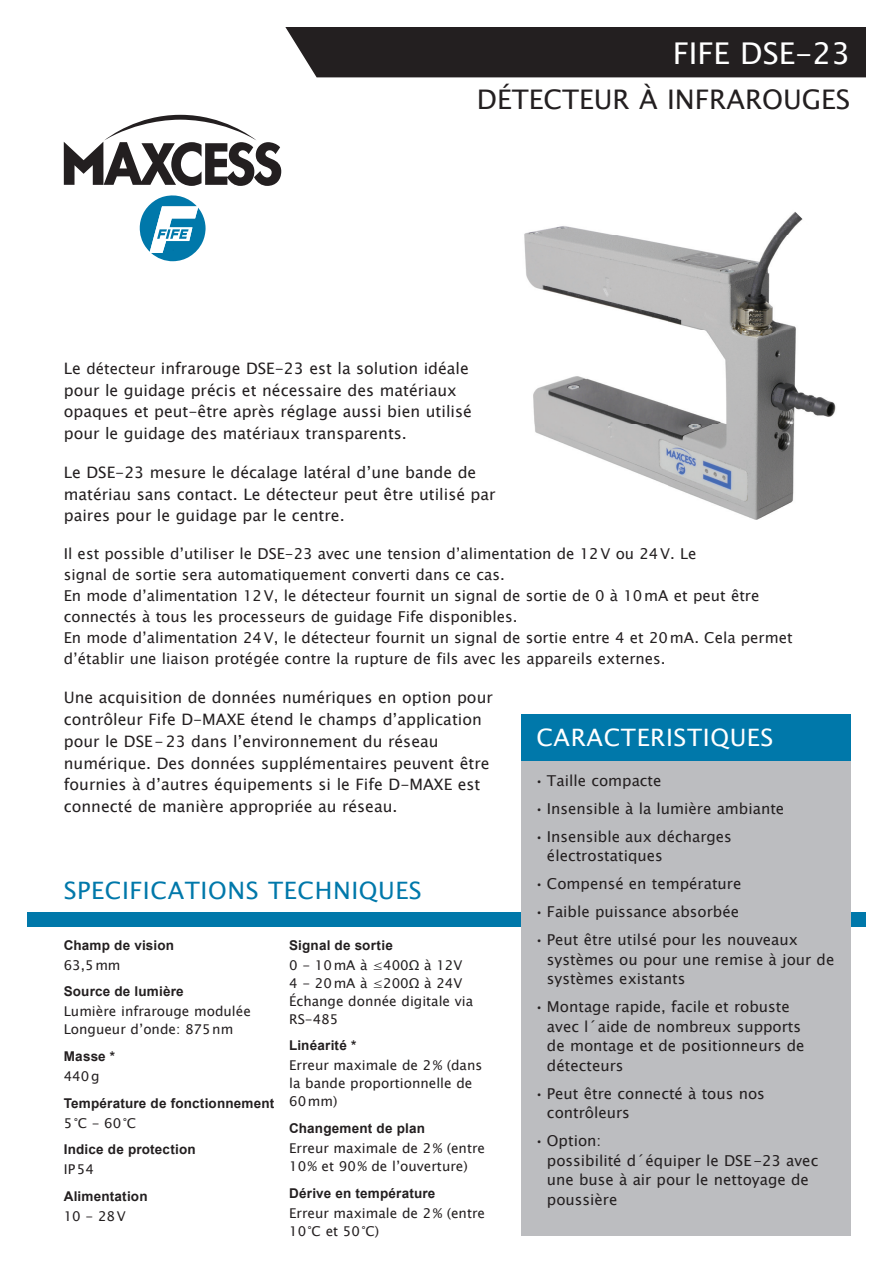
<style>
.page{position:relative;width:893px;height:1263px;background:#fff}
.page>*{position:absolute;margin:0;border:0;box-sizing:border-box;transform-origin:0 0}
.t1{font:30px "Lucida Sans Unicode";color:#fff}
.t2{font:27px "Lucida Sans Unicode";color:#231f20}
.t3{font:24px "Lucida Sans Unicode";letter-spacing:.025em;color:#0078aa}
.t4{font:24px "Lucida Sans Unicode";letter-spacing:.025em;color:#fff}
.t5{font:15.75px/21.8px "Lucida Sans Unicode";color:#231f20}
.t6{font:15px/19.5px "Lucida Sans Unicode";color:#231f20}
.t7{font:13.5px/18px "Lucida Sans Unicode";color:#231f20}
.t8{font:700 13.5px "Arial";letter-spacing:.015em;color:#231f20}
.s1{font-size:15px}
</style>
<div class="page">
<div style="left:27px;top:912px;width:839px;height:14px;background:#0078aa"></div>
<div style="left:285px;top:27px;width:581px;height:50px;background:#231f20"></div>
<svg style="left:139px;top:195px;width:67px;height:66px"></svg>
<svg style="left:64px;top:115px;width:217px;height:71px"></svg>
<img style="left:524px;top:226px;width:312px;height:291px">
<div style="left:521px;top:761px;width:329px;height:475px;background:#bcbdc0"></div>
<svg style="left:526px;top:469px;width:238px;height:51px"></svg>
<div style="left:521px;top:714px;width:329px;height:47px;background:#0078aa"></div>
<svg style="left:774px;top:212px;width:62px;height:39px"></svg>
<h1 class="t1" style="left:673px;top:30px;width:179px">FIFE DSE-23</h1>
<h2 class="t2" style="left:477px;top:78px;width:375px">DÉTECTEUR À INFRAROUGES</h2>
<p class="t5" style="left:64px;top:357px;width:410px">Le <span class="s1">détecteur</span> infrarouge DSE-23 est la solution idéale pour le guidage précis et nécessaire des matériaux opaques et peut-être après réglage aussi bien utilisé pour le guidage des matériaux transparents.</p>
<p class="t5" style="left:64px;top:461px;width:433px">Le DSE-23 mesure le décalage latéral d’une bande de matériau sans contact. Le détecteur peut être utilisé par paires pour le guidage par le centre.</p>
<p class="t6" style="left:64px;top:543px;width:730px;line-height:21px">Il est possible d’utiliser le DSE-23 avec une tension d’alimentation de 12 V ou 24 V. Le<br>signal de sortie sera automatiquement converti dans ce cas.<br>En mode d’alimentation 12 V, le détecteur fournit un signal de sortie de 0 à 10 mA et peut être connectés à tous les processeurs de guidage Fife disponibles.<br>En mode d’alimentation 24 V, le détecteur fournit un signal de sortie entre 4 et 20 mA. Cela permet d’établir une liaison protégée contre la rupture de fils avec les appareils externes.</p>
<p class="t5" style="left:64px;top:687px;width:431px">Une acquisition de données numériques en option pour contrôleur Fife D-MAXE étend le champs d’application pour le DSE - 23 dans l’environnement du réseau numérique. Des données supplémentaires peuvent être fournies à d’autres équipements si le Fife D-MAXE est connecté de manière appropriée au réseau.</p>
<h3 class="t4" style="left:536px;top:718px;width:238px">CARACTERISTIQUES</h3>
<p class="t6" style="left:535px;top:771px;width:129px">• Taille compacte</p>
<p class="t6" style="left:535px;top:799px;width:251px">• Insensible à la lumière ambiante</p>
<p class="t6" style="left:547px;top:827px;width:186px;text-indent:-12px">• Insensible aux décharges électrostatiques</p>
<p class="t6" style="left:535px;top:874px;width:208px">• Compensé en température</p>
<p class="t6" style="left:535px;top:902px;width:206px">• Faible puissance absorbée</p>
<p class="t6" style="left:547px;top:930px;width:289px;text-indent:-12px">• Peut être utilsé pour les nouveaux systèmes ou pour une remise à jour de systèmes existants</p>
<p class="t6" style="left:547px;top:997px;width:259px;text-indent:-12px">• Montage rapide, facile et robuste avec l´aide de nombreux supports de montage et de positionneurs de détecteurs</p>
<p class="t6" style="left:547px;top:1084px;width:219px;text-indent:-12px">• Peut être connecté à tous nos contrôleurs</p>
<p class="t6" style="left:547px;top:1131px;width:273px;text-indent:-12px">• Option:<br>possibilité d´équiper le DSE -23 avec une buse à air pour le nettoyage de poussière</p>
<h3 class="t3" style="left:64px;top:871px;width:360px">SPECIFICATIONS TECHNIQUES</h3>
<p class="t8" style="left:64px;top:936px;width:112px">Champ de vision</p>
<p class="t7" style="left:64px;top:956px;width:58px">63,5 mm</p>
<p class="t8" style="left:64px;top:982px;width:121px">Source de lumière</p>
<p class="t7" style="left:64px;top:1003px;width:189px">Lumière infrarouge modulée<br>Longueur d’onde: 875 nm</p>
<p class="t8" style="left:64px;top:1047px;width:53px">Masse *</p>
<p class="t7" style="left:64px;top:1067px;width:37px">440 g</p>
<p class="t8" style="left:64px;top:1094px;width:212px">Température de fonctionnement</p>
<p class="t7" style="left:64px;top:1114px;width:74px">5 °C - 60 °C</p>
<p class="t8" style="left:64px;top:1140px;width:134px">Indice de protection</p>
<p class="t7" style="left:64px;top:1160px;width:32px">IP 54</p>
<p class="t8" style="left:64px;top:1187px;width:85px">Alimentation</p>
<p class="t7" style="left:64px;top:1207px;width:63px">10 - 28 V</p>
<p class="t8" style="left:289px;top:936px;width:105px">Signal de sortie</p>
<p class="t7" style="left:289px;top:956px;width:186px">0 - 10 mA à ≤400Ω à 12V<br>4 - 20 mA à ≤200Ω à 24V<br>Échange donnée digitale via<br>RS-485</p>
<p class="t8" style="left:289px;top:1036px;width:69px">Linéarité *</p>
<p class="t7" style="left:289px;top:1056px;width:195px">Erreur maximale de 2 % (dans la bande proportionnelle de<br>60 mm)</p>
<p class="t8" style="left:289px;top:1119px;width:137px">Changement de plan</p>
<p class="t7" style="left:289px;top:1139px;width:197px">Erreur maximale de 2 % (entre<br>10 % et 90 % de l’ouverture)</p>
<p class="t8" style="left:289px;top:1184px;width:148px">Dérive en température</p>
<p class="t7" style="left:289px;top:1204px;width:197px">Erreur maximale de 2 % (entre<br>10 °C et 50 °C)</p>
</div>
